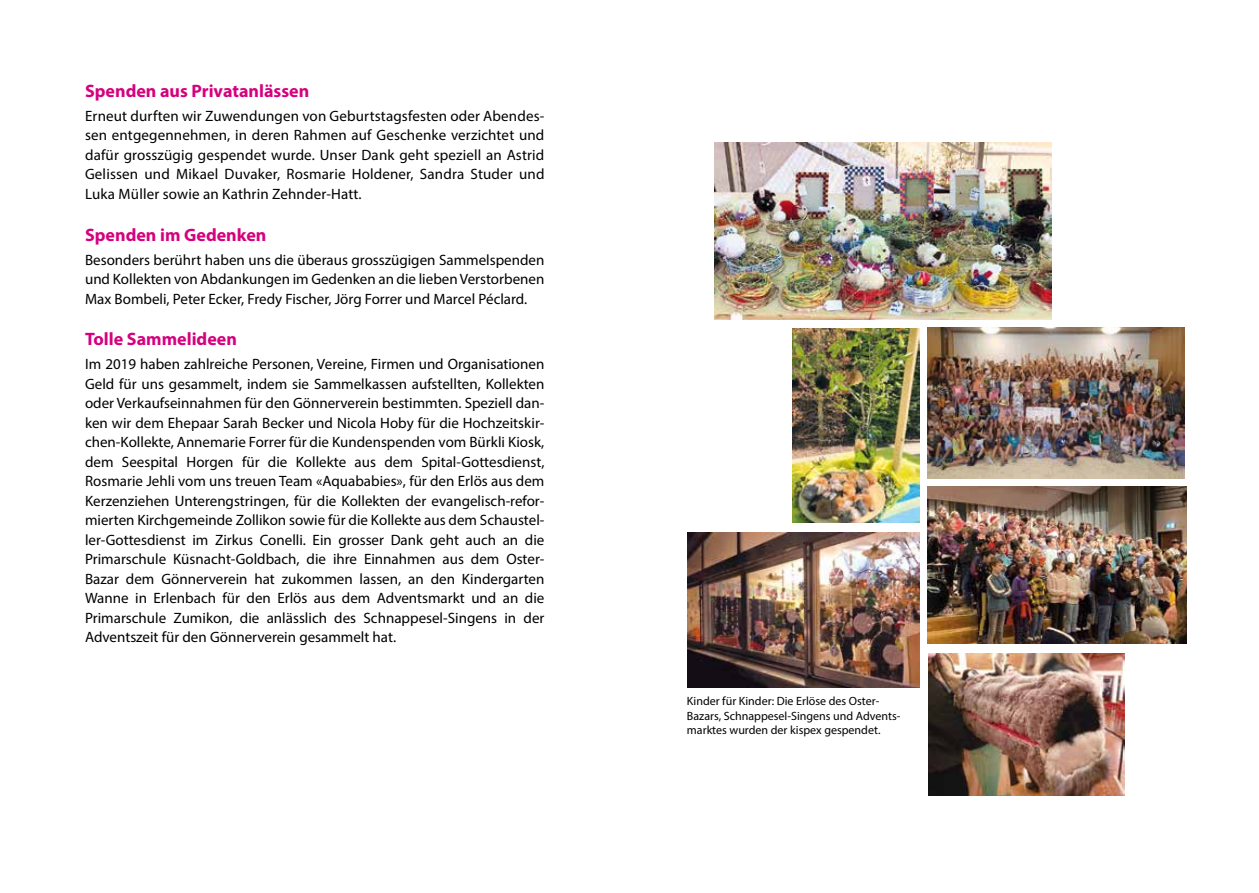
<style>
.page{position:relative;width:1259px;height:893px;background:#fff}
.page>*{position:absolute;margin:0;border:0;box-sizing:border-box;transform-origin:0 0}
.t1{font:700 18px "Myriad Pro";color:#d5007f}
.t2{font:15px/19.5px "Myriad Pro";color:#000;text-align:justify}
.t3{font:12px/14.4px "Myriad Pro";color:#000}
</style>
<div class="page">
<img style="left:715px;top:142px;width:336px;height:178px">
<img style="left:927px;top:328px;width:258px;height:151px">
<img style="left:687px;top:532px;width:232px;height:155px">
<img style="left:928px;top:653px;width:196px;height:143px">
<img style="left:928px;top:487px;width:258px;height:156px">
<img style="left:792px;top:328px;width:127px;height:195px">
<p class="t1" style="left:85px;top:79px;width:226px">Spenden aus Privatanlässen</p>
<p class="t2" style="left:85px;top:106px;width:461px">Erneut durften wir Zuwendungen von Geburtstagsfesten oder Abendes&shy;sen entgegennehmen, in deren Rahmen auf Geschenke verzichtet und dafür grosszügig gespendet wurde. Unser Dank geht speziell an Astrid Gelissen und Mikael Duvaker, Rosmarie Holdener, Sandra Studer und Luka Müller sowie an Kathrin Zehnder-Hatt.</p>
<p class="t1" style="left:85px;top:223px;width:183px">Spenden im Gedenken</p>
<p class="t2" style="left:85px;top:250px;width:461px">Besonders berührt haben uns die überaus grosszügigen Sammelspenden und Kollekten von Abdankungen im Gedenken an die lieben Verstorbenen Max Bombeli, Peter Ecker, Fredy Fischer, Jörg Forrer und Marcel Péclard.</p>
<p class="t1" style="left:85px;top:328px;width:153px">Tolle Sammelideen</p>
<p class="t2" style="left:85px;top:354px;width:461px">Im 2019 haben zahlreiche Personen, Vereine, Firmen und Organisationen Geld für uns gesammelt, indem sie Sammelkassen aufstellten, Kollekten oder Verkaufseinnahmen für den Gönnerverein bestimmten. Speziell dan&shy;ken wir dem Ehepaar Sarah Becker und Nicola Hoby für die Hochzeitskir&shy;chen-Kollekte, Annemarie Forrer für die Kundenspenden vom Bürkli Kiosk, dem Seespital Horgen für die Kollekte aus dem Spital-Gottesdienst, Rosmarie Jehli vom uns treuen Team «Aquababies», für den Erlös aus dem Kerzenziehen Unterengstringen, für die Kollekten der evangelisch-refor&shy;mierten Kirchgemeinde Zollikon sowie für die Kollekte aus dem Schaustel&shy;ler-Gottesdienst im Zirkus Conelli. Ein grosser Dank geht auch an die Primarschule Küsnacht-Goldbach, die ihre Einnahmen aus dem Oster-Bazar dem Gönnerverein hat zukommen lassen, an den Kindergarten Wanne in Erlenbach für den Erlös aus dem Adventsmarkt und an die Primarschule Zumikon, die anlässlich des Schnappesel-Singens in der Adventszeit für den Gönnerverein gesammelt hat.</p>
<p class="t3" style="left:687px;top:694px;width:215px">Kinder für Kinder: Die Erlöse des Oster-<br>Bazars, Schnappesel-Singens und Advents&shy;marktes wurden der kispex gespendet.</p>
</div>
